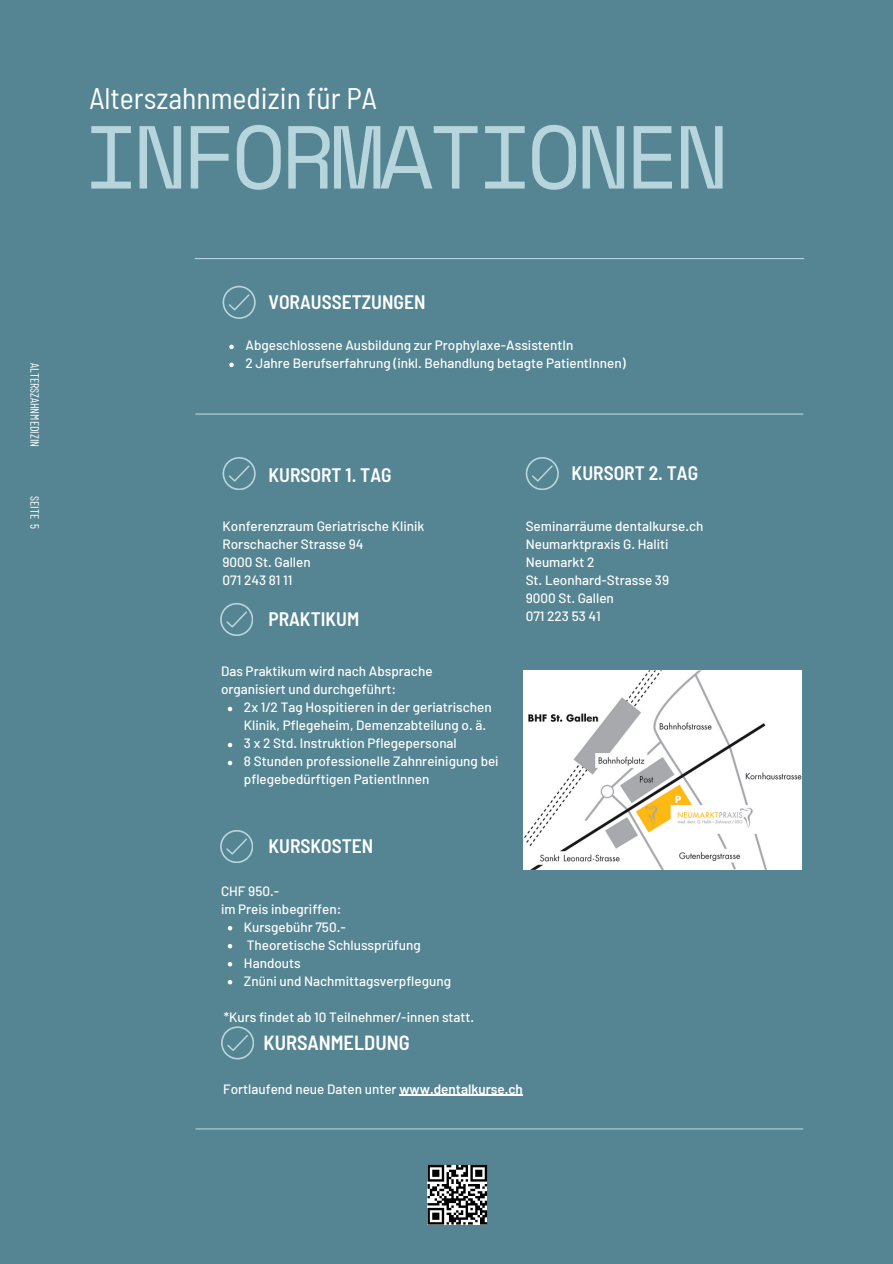
<style>
.page{position:relative;width:893px;height:1264px;background:#fff}
.page>*{position:absolute;margin:0;border:0;box-sizing:border-box;transform-origin:0 0}
.t1{font:89.1px "Space Mono";letter-spacing:-.06em;color:#b7d5dd}
.t2{font:semi-condensed 29.7px "Barlow";color:#fff}
.t3{font:600 semi-condensed 20.4px "Barlow";color:#fff}
.t4{font:600 semi-condensed 19.5px "Barlow";color:#fff}
.t5{font:500 13.5px/18px "Barlow";color:#fff}
.t6{font:12px "Barlow Condensed";color:#fff}
.s1{font-weight:600}
</style>
<div class="page">
<div style="left:0;top:0;width:892px;height:1263px;background:#558592"></div>
<hr style="left:195px;top:258px;width:609px;height:1px;background:#b7d5dd">
<hr style="left:196px;top:413px;width:607px;height:1px;background:#b7d5dd">
<hr style="left:196px;top:1128px;width:607px;height:1px;background:#b7d5dd">
<svg style="left:222px;top:286px;width:33px;height:32px"></svg>
<svg style="left:222px;top:457px;width:33px;height:32px"></svg>
<svg style="left:525px;top:457px;width:33px;height:32px"></svg>
<svg style="left:220px;top:603px;width:33px;height:32px"></svg>
<svg style="left:220px;top:830px;width:33px;height:32px"></svg>
<img style="left:524px;top:670px;width:277px;height:199px">
<svg style="left:229px;top:344px;width:5px;height:5px"></svg>
<svg style="left:229px;top:362px;width:5px;height:5px"></svg>
<svg style="left:228px;top:706px;width:4px;height:5px"></svg>
<svg style="left:228px;top:742px;width:4px;height:5px"></svg>
<svg style="left:228px;top:760px;width:4px;height:5px"></svg>
<svg style="left:228px;top:926px;width:4px;height:4px"></svg>
<svg style="left:228px;top:944px;width:4px;height:4px"></svg>
<svg style="left:228px;top:962px;width:4px;height:4px"></svg>
<svg style="left:228px;top:980px;width:4px;height:4px"></svg>
<svg style="left:221px;top:1026px;width:33px;height:32px"></svg>
<hr style="left:399px;top:1094px;width:124px;height:1px;background:#fff">
<svg style="left:427px;top:1164px;width:60px;height:60px;background:#797a7a"></svg>
<p class="t6" style="left:42px;top:363px;width:86px;rotate:90deg">ALTERSZAHNMEDIZIN</p>
<p class="t6" style="left:42px;top:496px;width:34px;rotate:90deg">SEITE 5</p>
<p class="t2" style="left:89px;top:79px;width:289px">Alterszahnmedizin für PA</p>
<p class="t1" style="left:84px;top:89px;width:646px">INFORMATIONEN</p>
<p class="t4" style="left:268px;top:290px;width:158px">VORAUSSETZUNGEN</p>
<p class="t5" style="left:245px;top:336px;width:329px">Abgeschlossene Ausbildung zur Prophylaxe-AssistentIn</p>
<p class="t5" style="left:245px;top:354px;width:381px">2 Jahre Berufserfahrung (inkl. Behandlung betagte PatientInnen)</p>
<p class="t4" style="left:268px;top:463px;width:125px">KURSORT 1. TAG</p>
<p class="t5" style="left:222px;top:516px;width:203px">Konferenzraum Geriatrische Klinik</p>
<p class="t5" style="left:222px;top:534px;width:142px">Rorschacher Strasse 94</p>
<p class="t5" style="left:222px;top:552px;width:90px">9000 St. Gallen</p>
<p class="t5" style="left:222px;top:570px;width:72px">071 243 81 11</p>
<p class="t4" style="left:268px;top:606px;width:92px">PRAKTIKUM</p>
<p class="t5" style="left:221px;top:662px;width:213px">Das Praktikum wird nach Absprache organisiert und durchgeführt:</p>
<p class="t5" style="left:244px;top:698px;width:249px">2x 1/2 Tag Hospitieren in der geriatrischen<br>Klinik, Pflegeheim, Demenzabteilung o. ä.</p>
<p class="t5" style="left:244px;top:734px;width:214px">3 x 2 Std. Instruktion Pflegepersonal</p>
<p class="t5" style="left:244px;top:752px;width:256px">8 Stunden professionelle Zahnreinigung bei pflegebedürftigen PatientInnen</p>
<p class="t4" style="left:268px;top:833px;width:106px">KURSKOSTEN</p>
<p class="t5" style="left:221px;top:881px;width:60px">CHF 950.-</p>
<p class="t5" style="left:221px;top:899px;width:122px">im Preis inbegriffen:</p>
<p class="t5" style="left:244px;top:917px;width:103px">Kursgebühr 750.-</p>
<p class="t5" style="left:247px;top:935px;width:176px">Theoretische Schlussprüfung</p>
<p class="t5" style="left:244px;top:953px;width:58px">Handouts</p>
<p class="t5" style="left:244px;top:971px;width:208px">Znüni und Nachmittagsverpflegung</p>
<p class="t5" style="left:224px;top:1007px;width:252px">*Kurs findet ab 10 Teilnehmer/-innen statt.</p>
<p class="t3" style="left:263px;top:1029px;width:148px">KURSANMELDUNG</p>
<p class="t4" style="left:571px;top:461px;width:128px">KURSORT 2. TAG</p>
<p class="t5" style="left:525px;top:516px;width:179px">Seminarräume dentalkurse.ch</p>
<p class="t5" style="left:525px;top:534px;width:144px">Neumarktpraxis G. Haliti</p>
<p class="t5" style="left:525px;top:552px;width:70px">Neumarkt 2</p>
<p class="t5" style="left:525px;top:570px;width:145px">St. Leonhard-Strasse 39</p>
<p class="t5" style="left:525px;top:588px;width:90px">9000 St. Gallen</p>
<p class="t5" style="left:525px;top:606px;width:77px">071 223 53 41</p>
<p class="t5" style="left:223px;top:1079px;width:301px">Fortlaufend neue Daten unter <span class="s1">www.dentalkurse.ch</span></p>
</div>
